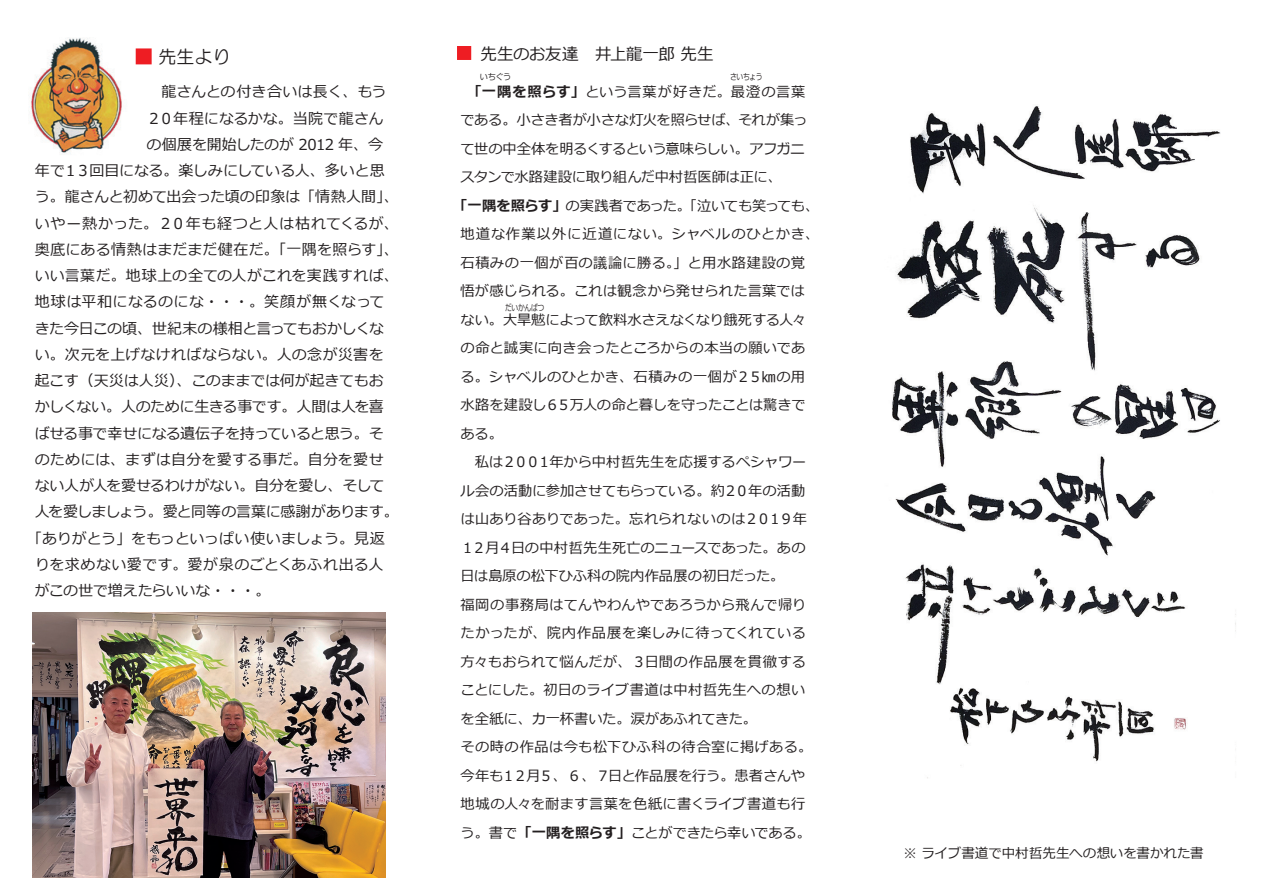
<style>
.page{position:relative;width:1263px;height:893px;background:#fff}
.page>*{position:absolute;margin:0;border:0;box-sizing:border-box;transform-origin:0 0}
.t1{font:18px "HG Maru Gothic MPRO";color:#231f20}
.t2{font:16.5px "Meiryo";letter-spacing:-.02em;color:#231f20}
.t3{font:15px "Meiryo";letter-spacing:-.005em;color:#231f20}
.t4{font:15px "Meiryo";letter-spacing:.015em;color:#231f20}
.t5{font:15px "Meiryo";letter-spacing:.03em;color:#231f20}
.t6{font:15px "Meiryo";letter-spacing:-.025em;color:#231f20}
.t7{font:15px "Meiryo";letter-spacing:.04em;color:#231f20}
.t8{font:15px "Meiryo";letter-spacing:-.03em;color:#231f20}
.t9{font:15px "Meiryo";letter-spacing:-.035em;color:#231f20}
.t10{font:15px "Meiryo";letter-spacing:.02em;color:#231f20}
.t11{font:14.25px "Meiryo";letter-spacing:.005em;color:#231f20}
.t12{font:14.25px "Meiryo";letter-spacing:-.03em;color:#231f20}
.t13{font:14.25px "Meiryo";letter-spacing:-.02em;color:#231f20}
.t14{font:14.25px "Meiryo";letter-spacing:.025em;color:#231f20}
.t15{font:14.25px "Meiryo";letter-spacing:-.015em;color:#231f20}
.t16{font:14.25px "Meiryo";letter-spacing:-.025em;color:#231f20}
.t17{font:14.25px "Meiryo";letter-spacing:.035em;color:#231f20}
.t18{font:14.25px "Meiryo";letter-spacing:.055em;color:#231f20}
.t19{font:14.25px "Meiryo";letter-spacing:.03em;color:#231f20}
.t20{font:13.5px "Meiryo";letter-spacing:-.005em;color:#231f20}
.t21{font:9px "Meiryo";letter-spacing:-.04em;color:#231f20;scale:.75 1}
.t22{font:9px "Meiryo";letter-spacing:-.04em;color:#231f20;scale:.9 1}
.s1{color:#ee1d23}
.s2{font-size:19.5px;color:#ee1d23}
.s3{font-weight:700}
</style>
<div class="page">
<img style="left:31px;top:38px;width:91px;height:116px">
<img style="left:32px;top:612px;width:353px;height:265px">
<div style="left:136px;top:48px;width:16px;height:16px;border:3px solid #ee1d23"></div>
<div style="left:457px;top:46px;width:14px;height:14px;border:3px solid #ee1d23"></div>
<img style="left:892px;top:106px;width:344px;height:672px">
<p class="t1" style="left:135px;top:47px;width:97px"><span class="s1">■</span> 先生より</p>
<p class="t2" style="left:454px;top:42px;width:261px"><span class="s2">■</span> 先生のお友達　井上龍一郎 先生</p>
<p class="t18" style="left:467px;top:82px;width:339px"><span class="s3">「一隅を照らす」</span>という言葉が好きだ。最澄の言葉</p>
<p class="t16" style="left:460px;top:110px;width:349px">である。小さき者が小さな灯火を照らせば、それが集っ</p>
<p class="t12" style="left:460px;top:139px;width:346px">て世の中全体を明るくするという意味らしい。アフガニ</p>
<p class="t16" style="left:460px;top:167px;width:323px">スタンで水路建設に取り組んだ中村哲医師は正に、</p>
<p class="t12" style="left:453px;top:196px;width:368px"><span class="s3">「一隅を照らす」</span>の実践者であった。「泣いても笑っても、</p>
<p class="t18" style="left:460px;top:224px;width:360px">地道な作業以外に近道にない。シャベルのひとかき、</p>
<p class="t17" style="left:460px;top:253px;width:346px">石積みの一個が百の議論に勝る。」と用水路建設の覚</p>
<p class="t11" style="left:460px;top:281px;width:346px">悟が感じられる。これは観念から発せられた言葉では</p>
<p class="t13" style="left:460px;top:310px;width:348px">ない。大旱魃によって飲料水さえなくなり餓死する人々</p>
<p class="t11" style="left:460px;top:338px;width:346px">の命と誠実に向き会ったところからの本当の願いであ</p>
<p class="t14" style="left:460px;top:367px;width:346px">る。シャベルのひとかき、石積みの一個が２５㎞の用</p>
<p class="t12" style="left:460px;top:395px;width:347px">水路を建設し６５万人の命と暮しを守ったことは驚きで</p>
<p class="t11" style="left:460px;top:424px;width:44px">ある。</p>
<p class="t11" style="left:460px;top:452px;width:348px">　私は２００１年から中村哲先生を応援するペシャワー</p>
<p class="t13" style="left:460px;top:481px;width:346px">ル会の活動に参加させてもらっている。約２０年の活動</p>
<p class="t15" style="left:460px;top:509px;width:348px">は山あり谷ありであった。忘れられないのは２０１９年</p>
<p class="t15" style="left:460px;top:538px;width:347px">１２月４日の中村哲先生死亡のニュースであった。あの</p>
<p class="t11" style="left:460px;top:566px;width:326px">日は島原の松下ひふ科の院内作品展の初日だった。</p>
<p class="t11" style="left:460px;top:595px;width:347px">福岡の事務局はてんやわんやであろうから飛んで帰り</p>
<p class="t17" style="left:460px;top:623px;width:347px">たかったが、院内作品展を楽しみに待ってくれている</p>
<p class="t14" style="left:460px;top:652px;width:347px">方々もおられて悩んだが、３日間の作品展を貫徹する</p>
<p class="t11" style="left:460px;top:680px;width:346px">ことにした。初日のライブ書道は中村哲先生への想い</p>
<p class="t11" style="left:460px;top:709px;width:298px">を全紙に、カ一杯書いた。涙があふれてきた。</p>
<p class="t19" style="left:460px;top:737px;width:353px">その時の作品は今も松下ひふ科の待合室に掲げある。</p>
<p class="t13" style="left:460px;top:766px;width:346px">今年も１２月５、６、７日と作品展を行う。患者さんや</p>
<p class="t14" style="left:460px;top:794px;width:347px">地城の人々を耐ます言葉を色紙に書くライブ書道も行</p>
<p class="t12" style="left:460px;top:823px;width:352px">う。書で<span class="s3">「一隅を照らす」</span>ことができたら幸いである。</p>
<p class="t22" style="left:480px;top:70px;width:36px">いちぐう</p>
<p class="t21" style="left:730px;top:70px;width:45px">さいちょう</p>
<p class="t3" style="left:146px;top:81px;width:242px">　龍さんとの付き合いは長く、もう</p>
<p class="t3" style="left:146px;top:108px;width:239px">２０年程になるかな。当院で龍さん</p>
<p class="t3" style="left:146px;top:134px;width:238px">の個展を開始したのが 2012 年、今</p>
<p class="t3" style="left:35px;top:160px;width:352px">年で１３回目になる。楽しみにしている人、多いと思</p>
<p class="t3" style="left:35px;top:186px;width:365px">う。龍さんと初めて出会った頃の印象は「情熱人間」、</p>
<p class="t7" style="left:35px;top:213px;width:365px">いやー熱かった。２０年も経つと人は枯れてくるが、</p>
<p class="t4" style="left:35px;top:239px;width:366px">奥底にある情熱はまだまだ健在だ。「一隅を照らす」、</p>
<p class="t4" style="left:35px;top:265px;width:365px">いい言葉だ。地球上の全ての人がこれを実践すれば、</p>
<p class="t5" style="left:35px;top:291px;width:351px">地球は平和になるのにな・・・。笑顔が無くなって</p>
<p class="t8" style="left:35px;top:318px;width:351px">きた今日この頃、世紀末の様相と言ってもおかしくな</p>
<p class="t4" style="left:35px;top:344px;width:350px">い。次元を上げなければならない。人の念が災害を</p>
<p class="t3" style="left:35px;top:370px;width:350px">起こす（天災は人災）、このままでは何が起きてもお</p>
<p class="t9" style="left:35px;top:396px;width:351px">かしくない。人のために生きる事です。人間は人を喜</p>
<p class="t3" style="left:35px;top:423px;width:351px">ばせる事で幸せになる遺伝子を持っていると思う。そ</p>
<p class="t10" style="left:35px;top:449px;width:351px">のためには、まずは自分を愛する事だ。自分を愛せ</p>
<p class="t3" style="left:35px;top:475px;width:351px">ない人が人を愛せるわけがない。自分を愛し、そして</p>
<p class="t6" style="left:35px;top:501px;width:365px">人を愛しましょう。愛と同等の言葉に感謝があります。</p>
<p class="t3" style="left:27px;top:528px;width:359px">「ありがとう」をもっといっぱい使いましょう。見返</p>
<p class="t5" style="left:35px;top:554px;width:350px">りを求めない愛です。愛が泉のごとくあふれ出る人</p>
<p class="t3" style="left:35px;top:580px;width:237px">がこの世で増えたらいいな・・・。</p>
<p class="t21" style="left:505px;top:301px;width:54px">だいかんばつ</p>
<p class="t20" style="left:903px;top:843px;width:302px">※ ライブ書道で中村哲先生への想いを書かれた書</p>
</div>
